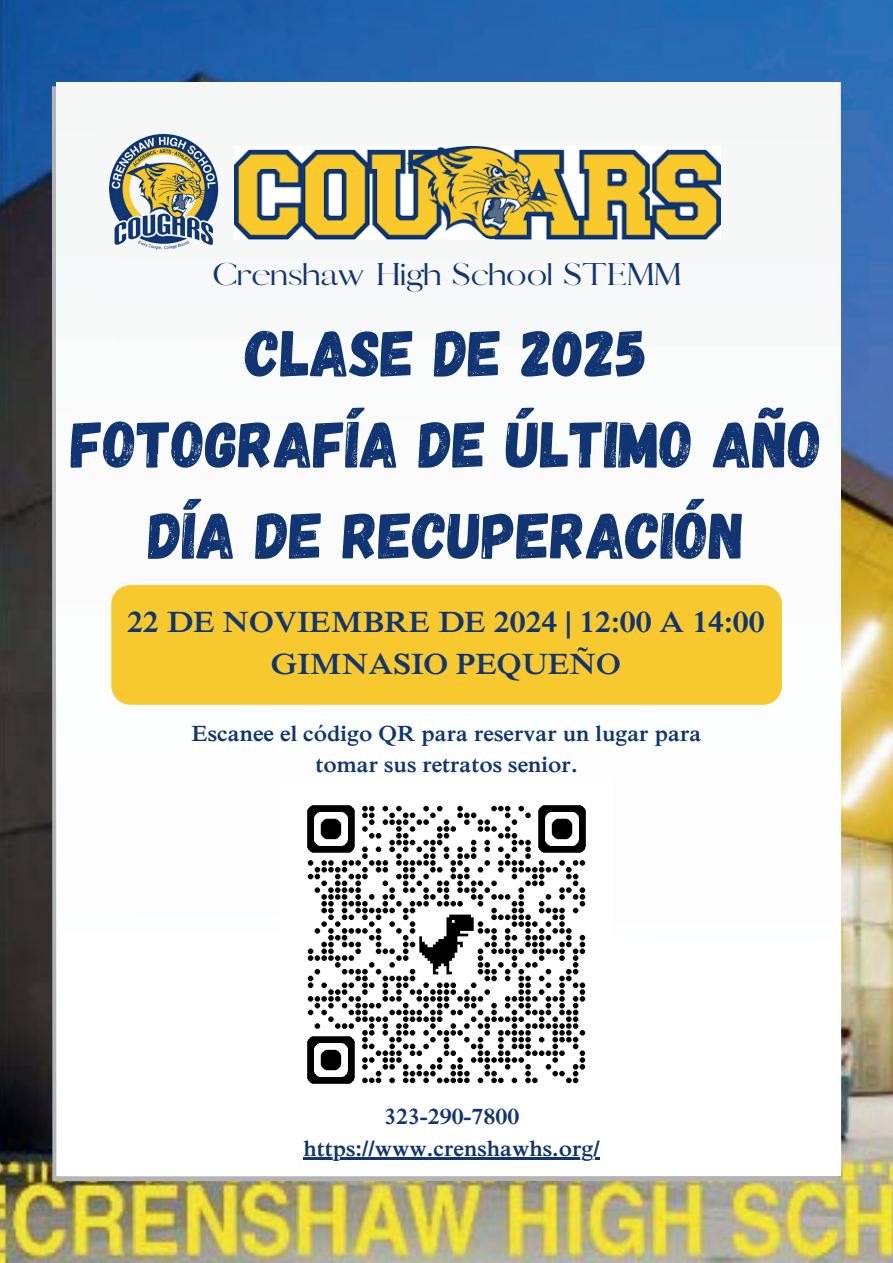
<style>
.page{position:relative;width:893px;height:1263px;background:#fff}
.page>*{position:absolute;margin:0;border:0;box-sizing:border-box;transform-origin:0 0}
.t1{font:65.4px/91.1px "Gagalin";color:#103572;text-align:center}
.t2{font:600 30px/41.6px "Times NRMT Pro";color:#103572;text-align:center}
.t3{font:30px "Pierson";color:#103572}
.t4{font:600 22.5px/31.5px "Times NRMT Pro";color:#103572;text-align:center}
</style>
<div class="page">
<img style="left:0;top:0;width:893px;height:1263px">
<img style="left:56px;top:82px;width:785px;height:1094px">
<div style="left:111px;top:585px;width:671px;height:120px;background:#f7c92e"></div>
<img style="left:104px;top:133px;width:118px;height:117px">
<img style="left:234px;top:147px;width:487px;height:92px">
<img style="left:281px;top:778px;width:331px;height:332px">
<hr style="left:303px;top:1157px;width:297px;height:2px;background:#103572">
<h2 class="t3" style="left:212px;top:254px;width:470px">Crenshaw High School STEMM</h2>
<h1 class="t1" style="left:71px;top:309px;width:752px">CLASE DE 2025<br>FOTOGRAFÍA DE ÚLTIMO AÑO<br>DÍA DE RECUPERACIÓN</h1>
<h2 class="t2" style="left:127px;top:603px;width:639px">22 DE NOVIEMBRE DE 2024 | 12:00 A 14:00<br>GIMNASIO PEQUEÑO</h2>
<p class="t4" style="left:192px;top:718px;width:511px">Escanee el código QR para reservar un lugar para tomar sus retratos senior.</p>
<p class="t4" style="left:303px;top:1102px;width:298px">323-290-7800 https://www.crenshawhs.org/</p>
</div>
